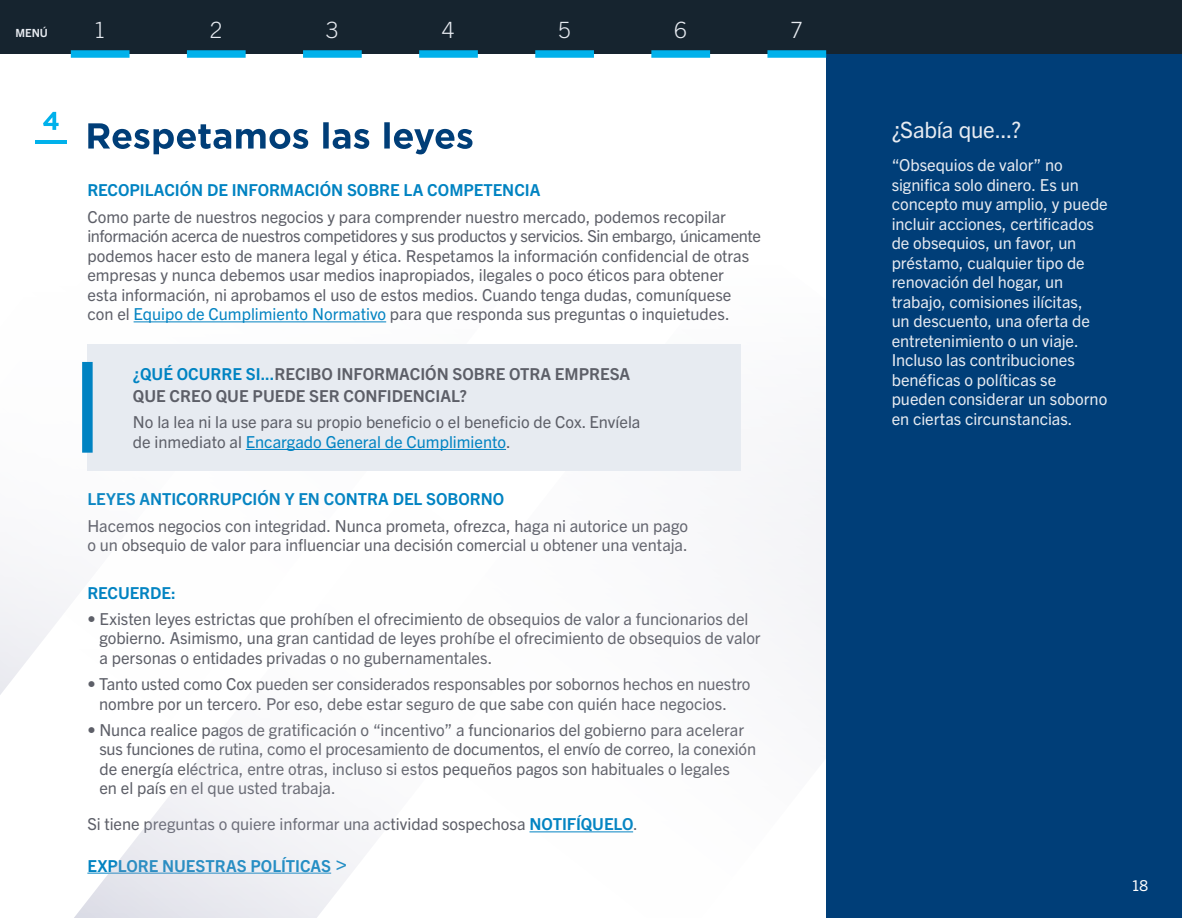
<style>
.page{position:relative;width:1182px;height:918px;background:#fff}
.page>*{position:absolute;margin:0;border:0;box-sizing:border-box;transform-origin:0 0}
.t1{font:22.5px "Trade Gothic Next LT Pro";letter-spacing:-.01em;color:#e7ebf1}
.t2{font:300 22.5px "Trade Gothic Next LT Pro";color:#e7ebf1}
.t3{font:16.5px/19.5px "Trade Gothic Next LT Pro";letter-spacing:-.005em;color:#5d5f68}
.t4{font:16.5px/19.5px "Trade Gothic Next LT Pro";letter-spacing:-.005em;color:#e7ebf1}
.t5{font:700 16.5px "Trade Gothic Next LT Pro";letter-spacing:-.005em;color:#0083c2}
.t6{font:700 16.5px/22.5px "Trade Gothic Next LT Pro";color:#5d5f68}
.t7{font:16.35px/19.5px "Trade Gothic Next LT Pro";letter-spacing:-.005em;color:#e7ebf1}
.t8{font:15px "Trade Gothic Next LT Pro";color:#fff}
.t9{font:700 11.25px "Trade Gothic Next LT Pro";color:#e7ebf1}
.s1{color:#0083c2}
.s2{font-weight:700;color:#0083c2}
.s3{font-size:22.5px}
.s4{font-size:16.5px}
</style>
<div class="page">
<svg style="left:74px;top:862px;width:131px;height:56px"></svg>
<svg style="left:0;top:321px;width:205px;height:541px"></svg>
<svg style="left:205px;top:321px;width:621px;height:597px"></svg>
<div style="left:87px;top:344px;width:653px;height:126px;background:#e7ebf1"></div>
<div style="left:82px;top:362px;width:11px;height:91px;background:#0083c2"></div>
<div style="left:826px;top:27px;width:355px;height:891px;background:#003e78"></div>
<hr style="left:246px;top:449px;width:260px;height:1px;background:#0083c2">
<svg style="left:88px;top:122px;width:384px;height:32px"></svg>
<hr style="left:35px;top:140px;width:32px;height:3px;background:#00b1eb">
<svg style="left:43px;top:112px;width:16px;height:18px"></svg>
<div style="left:0;top:0;width:1181px;height:54px;background:#16242f"></div>
<div style="left:71px;top:50px;width:58px;height:8px;background:#00b1eb"></div>
<div style="left:303px;top:50px;width:59px;height:8px;background:#00b1eb"></div>
<div style="left:419px;top:50px;width:59px;height:8px;background:#00b1eb"></div>
<div style="left:535px;top:50px;width:59px;height:8px;background:#00b1eb"></div>
<div style="left:651px;top:50px;width:59px;height:8px;background:#00b1eb"></div>
<div style="left:767px;top:50px;width:59px;height:8px;background:#00b1eb"></div>
<div style="left:187px;top:50px;width:58px;height:8px;background:#00b1eb"></div>
<p class="t9" style="left:16px;top:25px;width:34px">MENÚ</p>
<h1 class="t2" style="left:94px;top:15px;width:14px">1</h1>
<h1 class="t2" style="left:210px;top:15px;width:14px">2</h1>
<h1 class="t2" style="left:326px;top:15px;width:14px">3</h1>
<h1 class="t2" style="left:442px;top:15px;width:14px">4</h1>
<h1 class="t2" style="left:558px;top:15px;width:14px">5</h1>
<h1 class="t2" style="left:674px;top:15px;width:14px">6</h1>
<h1 class="t2" style="left:790px;top:15px;width:14px">7</h1>
<p class="t5" style="left:87px;top:179px;width:454px">RECOPILACIÓN DE INFORMACIÓN SOBRE LA COMPETENCIA</p>
<p class="t3" style="left:87px;top:206px;width:675px">Como parte de nuestros negocios y para comprender nuestro mercado, podemos recopilar información acerca de nuestros competidores y sus productos y servicios. Sin embargo, únicamente podemos hacer esto de manera legal y ética. Respetamos la información confidencial de otras empresas y nunca debemos usar medios inapropiados, ilegales o poco éticos para obtener<br>esta información, ni aprobamos el uso de estos medios. Cuando tenga dudas, comuníquese con el <span class="s1">Equipo de Cumplimiento Normativo</span> para que responda sus preguntas o inquietudes.</p>
<p class="t6" style="left:133px;top:361px;width:499px"><span class="s1">¿QUÉ OCURRE SI...</span>RECIBO INFORMACIÓN SOBRE OTRA EMPRESA<br>QUE CREO QUE PUEDE SER CONFIDENCIAL?</p>
<p class="t3" style="left:133px;top:411px;width:509px">No la lea ni la use para su propio beneficio o el beneficio de Cox. Envíela de inmediato al <span class="s1">Encargado General de Cumplimiento</span>.</p>
<p class="t5" style="left:87px;top:488px;width:418px">LEYES ANTICORRUPCIÓN Y EN CONTRA DEL SOBORNO</p>
<p class="t3" style="left:87px;top:515px;width:602px">Hacemos negocios con integridad. Nunca prometa, ofrezca, haga ni autorice un pago o un obsequio de valor para influenciar una decisión comercial u obtener una ventaja.</p>
<p class="t5" style="left:87px;top:581px;width:90px">RECUERDE:</p>
<p class="t3" style="left:99px;top:608px;width:662px;text-indent:-12px">• Existen leyes estrictas que prohíben el ofrecimiento de obsequios de valor a funcionarios del gobierno. Asimismo, una gran cantidad de leyes prohíbe el ofrecimiento de obsequios de valor a personas o entidades privadas o no gubernamentales.</p>
<p class="t3" style="left:99px;top:673px;width:653px;text-indent:-12px">• Tanto usted como Cox pueden ser considerados responsables por sobornos hechos en nuestro nombre por un tercero. Por eso, debe estar seguro de que sabe con quién hace negocios.</p>
<p class="t3" style="left:99px;top:719px;width:658px;text-indent:-12px">• Nunca realice pagos de gratificación o “incentivo” a funcionarios del gobierno para acelerar sus funciones de rutina, como el procesamiento de documentos, el envío de correo, la conexión de energía eléctrica, entre otras, incluso si estos pequeños pagos son habituales o legales<br>en el país en el que usted trabaja.</p>
<p class="t3" style="left:87px;top:813px;width:552px">Si tiene preguntas o quiere informar una actividad sospechosa <span class="s2">NOTIFÍQUELO</span>.</p>
<p class="t5" style="left:87px;top:854px;width:262px">EXPLORE NUESTRAS POLÍTICAS <span class="s3">&gt;</span></p>
<h1 class="t1" style="left:891px;top:114px;width:131px">¿Sabía que...?</h1>
<p class="t4" style="left:891px;top:154px;width:218px">“Obsequios de valor” no significa solo dinero. Es un concepto muy amplio, y puede incluir acciones, certificados de obsequios, un favor, un</p>
<p class="t7" style="left:891px;top:252px;width:194px"><span class="s4">préstamo,</span> cualquier tipo de renovación del hogar, <span class="s4">un</span></p>
<p class="t4" style="left:891px;top:291px;width:217px">trabajo, comisiones ilícitas,<br>un descuento, una oferta de entretenimiento o un viaje.<br>Incluso las contribuciones benéficas o políticas se pueden considerar un soborno en ciertas circunstancias.</p>
<p class="t8" style="left:1131px;top:875px;width:18px">18</p>
</div>
